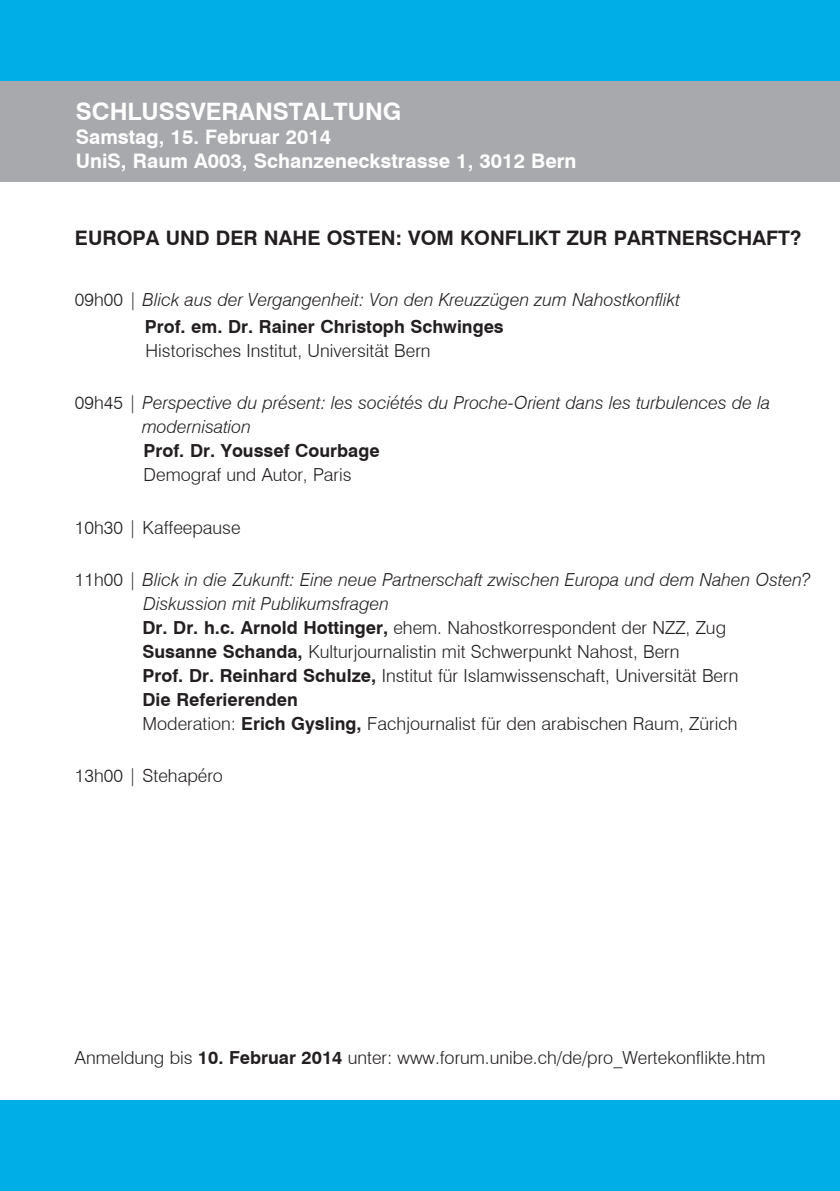
<style>
.page{position:relative;width:840px;height:1191px;background:#fff}
.page>*{position:absolute;margin:0;border:0;box-sizing:border-box;transform-origin:0 0}
.t1{font:700 24px "Swiss 721 BT";color:#fff}
.t2{font:700 20px/24px "Swiss 721 BT";color:#fff}
.t3{font:700 20px "Swiss 721 BT";color:#231f20}
.t4{font:300 18px/24px "Swiss 721 BT";color:#231f20}
.t5{font:italic 300 18px/26.8px "Swiss 721 BT";color:#231f20}
.t6{font:700 18px "Swiss 721 BT";color:#231f20}
.s1{font-style:normal}
.s2{font-weight:700;font-style:normal}
.s3{font-style:italic}
.s4{font-weight:700}
</style>
<div class="page">
<div style="left:0;top:0;width:839px;height:1191px;background:#00aee7"></div>
<div style="left:0;top:81px;width:839px;height:1019px;background:#fff"></div>
<div style="left:0;top:81px;width:839px;height:100px;background:#a8a9ad"></div>
<h1 class="t1" style="left:76px;top:97px;width:327px">SCHLUSSVERANSTALTUNG</h1>
<p class="t2" style="left:76px;top:125px;width:502px">Samstag, 15. Februar 2014<br>UniS, Raum A003, Schanzeneckstrasse 1, 3012 Bern</p>
<p class="t3" style="left:75px;top:226px;width:727px">EUROPA UND DER NAHE OSTEN: VOM KONFLIKT ZUR PARTNERSCHAFT?</p>
<p class="t5" style="left:145px;top:286px;width:536px;text-indent:-70px"><span class="s1">09h00 |</span> Blick aus der Vergangenheit: Von den Kreuzzügen zum Nahostkonflikt<br><span class="s2">Prof. em. Dr. Rainer Christoph Schwinges</span></p>
<p class="t4" style="left:145px;top:338px;width:286px">Historisches Institut, Universität Bern</p>
<p class="t5" style="left:142px;top:391px;width:629px;line-height:24px;text-indent:-67px"><span class="s1">09h45 |</span> Perspective du présent: les sociétés du Proche-Orient dans les turbulences de la modernisation</p>
<p class="t6" style="left:143px;top:440px;width:237px">Prof. Dr. Youssef Courbage</p>
<p class="t4" style="left:143px;top:463px;width:209px">Demograf und Autor, Paris</p>
<p class="t4" style="left:75px;top:515px;width:167px">10h30 | Kaffeepause</p>
<p class="t4" style="left:142px;top:567px;width:669px;text-indent:-68px">11h00 | <span class="s3">Blick in die Zukunft: Eine neue Partnerschaft zwischen Europa und dem Nahen Osten?<br>Diskussion mit Publikumsfragen<br></span><span class="s4">Dr. Dr. h.c. Arnold Hottinger,</span> ehem. Nahostkorrespondent der NZZ, Zug<br><span class="s4">Susanne Schanda,</span> Kulturjournalistin mit Schwerpunkt Nahost, Bern<br><span class="s4">Prof. Dr. Reinhard Schulze,</span> Institut für Islamwissenschaft, Universität Bern<br><span class="s4">Die Referierenden<br></span>Moderation: <span class="s4">Erich Gysling,</span> Fachjournalist für den arabischen Raum, Zürich</p>
<p class="t4" style="left:75px;top:764px;width:149px">13h00 | Stehapéro</p>
<p class="t4" style="left:75px;top:1046px;width:691px">Anmeldung bis <span class="s4">10. Februar 2014</span> unter: www.forum.unibe.ch/de/pro_Wertekonflikte.htm</p>
</div>
